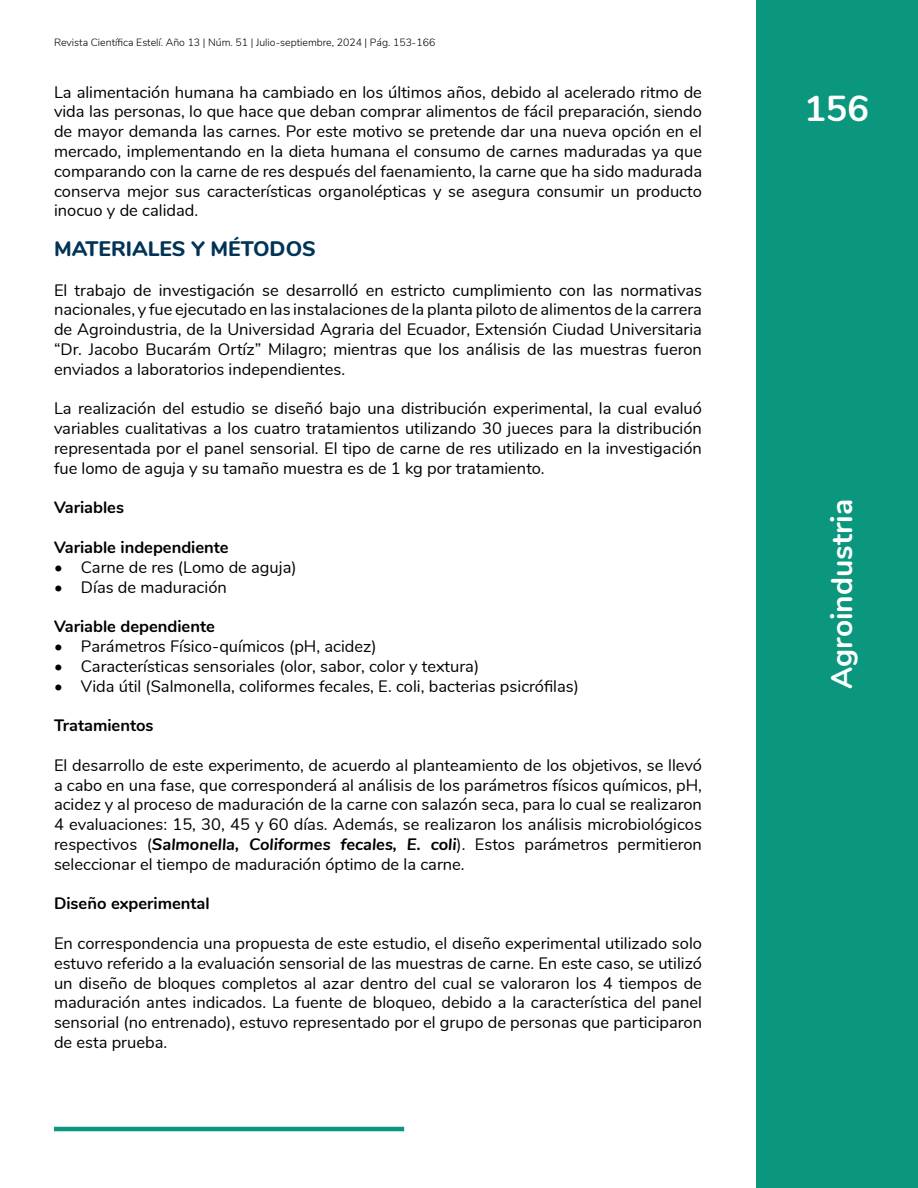
<style>
.page{position:relative;width:918px;height:1188px;background:#fff}
.page>*{position:absolute;margin:0;border:0;box-sizing:border-box;transform-origin:0 0}
.t1{font:700 36px "Nunito";color:#fff}
.t2{font:700 30px "Nunito";color:#fff}
.t3{font:800 21px "Nunito";color:#003457}
.t4{font:16.5px/19.8px "Nunito";color:#000;text-align:justify}
.t5{font:700 16.5px "Nunito";color:#000}
.t6{font:300 10.5px "Nunito";color:#000}
.s1{font-weight:700;font-style:italic}
</style>
<div class="page">
<div style="left:756px;top:0;width:162px;height:1188px;background:#0b967e"></div>
<hr style="left:54px;top:1127px;width:350px;height:4px;background:#0b967e">
<p class="t6" style="left:54px;top:34px;width:383px">Revista Científica Estelí. Año 13 | Núm. 51 | Julio-septiembre, 2024 | Pág. 153-166</p>
<p class="t4" style="left:54px;top:81px;width:650px">La alimentación humana ha cambiado en los últimos años, debido al acelerado ritmo de vida las personas, lo que hace que deban comprar alimentos de fácil preparación, siendo de mayor demanda las carnes. Por este motivo se pretende dar una nueva opción en el mercado, implementando en la dieta humana el consumo de carnes maduradas ya que comparando con la carne de res después del faenamiento, la carne que ha sido madurada conserva mejor sus características organolépticas y se asegura consumir un producto inocuo y de calidad.</p>
<p class="t3" style="left:54px;top:233px;width:263px">MATERIALES Y MÉTODOS</p>
<p class="t4" style="left:54px;top:279px;width:650px">El trabajo de investigación se desarrolló en estricto cumplimiento con las normativas nacionales, y fue ejecutado en las instalaciones de la planta piloto de alimentos de la carrera de Agroindustria, de la Universidad Agraria del Ecuador, Extensión Ciudad Universitaria “Dr. Jacobo Bucarám Ortíz” Milagro; mientras que los análisis de las muestras fueron enviados a laboratorios independientes.</p>
<p class="t4" style="left:54px;top:398px;width:650px">La realización del estudio se diseñó bajo una distribución experimental, la cual evaluó variables cualitativas a los cuatro tratamientos utilizando 30 jueces para la distribución representada por el panel sensorial. El tipo de carne de res utilizado en la investigación fue lomo de aguja y su tamaño muestra es de 1 kg por tratamiento.</p>
<p class="t5" style="left:54px;top:496px;width:72px">Variables</p>
<p class="t5" style="left:54px;top:535px;width:176px">Variable independiente</p>
<p class="t4" style="left:54px;top:556px;width:244px">• Carne de res (Lomo de aguja)</p>
<p class="t4" style="left:54px;top:576px;width:174px">• Días de maduración</p>
<p class="t5" style="left:54px;top:614px;width:162px">Variable dependiente</p>
<p class="t4" style="left:54px;top:636px;width:324px">• Parámetros Físico-químicos (pH, acidez)</p>
<p class="t4" style="left:54px;top:655px;width:427px">• Características sensoriales (olor, sabor, color y textura)</p>
<p class="t4" style="left:54px;top:675px;width:526px">• Vida útil (Salmonella, coliformes fecales, E. coli, bacterias psicrófilas)</p>
<p class="t5" style="left:54px;top:713px;width:101px">Tratamientos</p>
<p class="t4" style="left:54px;top:754px;width:650px">El desarrollo de este experimento, de acuerdo al planteamiento de los objetivos, se llevó a cabo en una fase, que corresponderá al análisis de los parámetros físicos químicos, pH, acidez y al proceso de maduración de la carne con salazón seca, para lo cual se realizaron 4 evaluaciones: 15, 30, 45 y 60 días. Además, se realizaron los análisis microbiológicos respectivos (<span class="s1">Salmonella, Coliformes fecales, E. coli</span>). Estos parámetros permitieron seleccionar el tiempo de maduración óptimo de la carne.</p>
<p class="t5" style="left:54px;top:892px;width:157px">Diseño experimental</p>
<p class="t4" style="left:54px;top:933px;width:650px">En correspondencia una propuesta de este estudio, el diseño experimental utilizado solo estuvo referido a la evaluación sensorial de las muestras de carne. En este caso, se utilizó un diseño de bloques completos al azar dentro del cual se valoraron los 4 tiempos de maduración antes indicados. La fuente de bloqueo, debido a la característica del panel sensorial (no entrenado), estuvo representado por el grupo de personas que participaron de esta prueba.</p>
<h1 class="t1" style="left:804px;top:82px;width:66px">156</h1>
<h2 class="t2" style="left:820px;top:689px;width:192px;rotate:-90deg">Agroindustria</h2>
</div>
